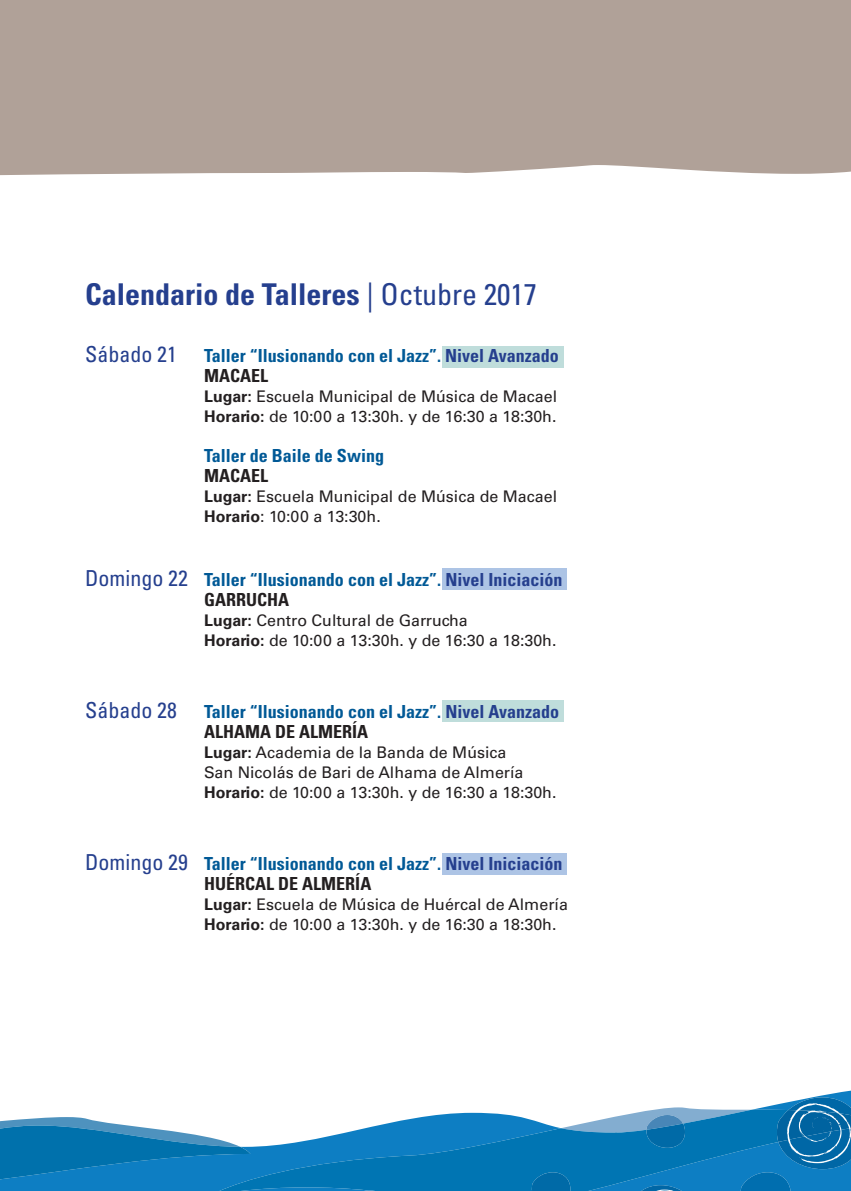
<style>
.page{position:relative;width:851px;height:1191px;background:#fff}
.page>*{position:absolute;margin:0;border:0;box-sizing:border-box;transform-origin:0 0}
.t1{font:700 condensed 30px "Univers LT Std";color:#253f8e}
.t2{font:condensed 22px "Univers LT Std";color:#253f8e}
.t3{font:700 condensed 18px/20px "Univers LT Std";color:#005996}
.t4{font:700 condensed 18px "Univers LT Std";color:#231f20}
.t5{font:16px/20px "Univers LT Std";color:#231f20}
.s1{font-weight:400}
.s2{font-weight:400;font-size:22px;color:#253f8e}
.s3{color:#253f8e}
.s4{color:#231f20}
.s5{font-weight:700}
</style>
<div class="page">
<div style="left:0;top:0;width:850px;height:175px;background:#b0a198"></div>
<svg style="left:0;top:1090px;width:850px;height:101px"></svg>
<svg style="left:0;top:1117px;width:219px;height:62px;background:#2e8abe"></svg>
<svg style="left:219px;top:1109px;width:312px;height:82px"></svg>
<svg style="left:531px;top:1097px;width:319px;height:94px;background:#368ec2"></svg>
<div style="left:442px;top:346px;width:122px;height:21px;background:#bfdddb"></div>
<div style="left:442px;top:700px;width:122px;height:22px;background:#bfdddb"></div>
<div style="left:442px;top:568px;width:124px;height:22px;background:#adc4e5"></div>
<div style="left:442px;top:853px;width:124px;height:21px;background:#adc4e5"></div>
<h1 class="t1" style="left:85px;top:276px;width:453px">Calendario de Talleres <span class="s1">| Octubre 2017</span></h1>
<p class="t3" style="left:204px;top:345px;width:356px;text-indent:-119px"><span class="s2">Sábado 21</span> Taller “Ilusionando con el Jazz”. <span class="s3">Nivel Avanzado<br></span><span class="s4">MACAEL</span></p>
<p class="t5" style="left:204px;top:386px;width:354px"><span class="s5">Lugar:</span> Escuela Municipal de Música de Macael<br><span class="s5">Horario:</span> de 10:00 a 13:30h. y de 16:30 a 18:30h.</p>
<p class="t3" style="left:204px;top:445px;width:181px">Taller de Baile de Swing</p>
<p class="t4" style="left:204px;top:464px;width:65px">MACAEL</p>
<p class="t5" style="left:204px;top:486px;width:354px"><span class="s5">Lugar:</span> Escuela Municipal de Música de Macael<br><span class="s5">Horario</span>: 10:00 a 13:30h.</p>
<p class="t3" style="left:204px;top:569px;width:360px;text-indent:-119px"><span class="s2">Domingo 22</span> Taller “Ilusionando con el Jazz”. <span class="s3">Nivel Iniciación<br></span><span class="s4">GARRUCHA</span></p>
<p class="t5" style="left:204px;top:610px;width:354px"><span class="s5">Lugar:</span> Centro Cultural de Garrucha<br><span class="s5">Horario:</span> de 10:00 a 13:30h. y de 16:30 a 18:30h.</p>
<h2 class="t2" style="left:85px;top:696px;width:93px">Sábado 28</h2>
<p class="t3" style="left:204px;top:701px;width:356px">Taller “Ilusionando con el Jazz”. <span class="s3">Nivel Avanzado<br></span><span class="s4">ALHAMA DE ALMERÍA</span></p>
<p class="t5" style="left:204px;top:742px;width:354px"><span class="s5">Lugar:</span> Academia de la Banda de Música<br>San Nicolás de Bari de Alhama de Almería<br><span class="s5">Horario:</span> de 10:00 a 13:30h. y de 16:30 a 18:30h.</p>
<p class="t3" style="left:204px;top:853px;width:360px;text-indent:-119px"><span class="s2">Domingo 29</span> Taller “Ilusionando con el Jazz”. <span class="s3">Nivel Iniciación<br></span><span class="s4">HUÉRCAL DE ALMERÍA</span></p>
<p class="t5" style="left:204px;top:894px;width:365px"><span class="s5">Lugar:</span> Escuela de Música de Huércal de Almería<br><span class="s5">Horario:</span> de 10:00 a 13:30h. y de 16:30 a 18:30h.</p>
</div>
